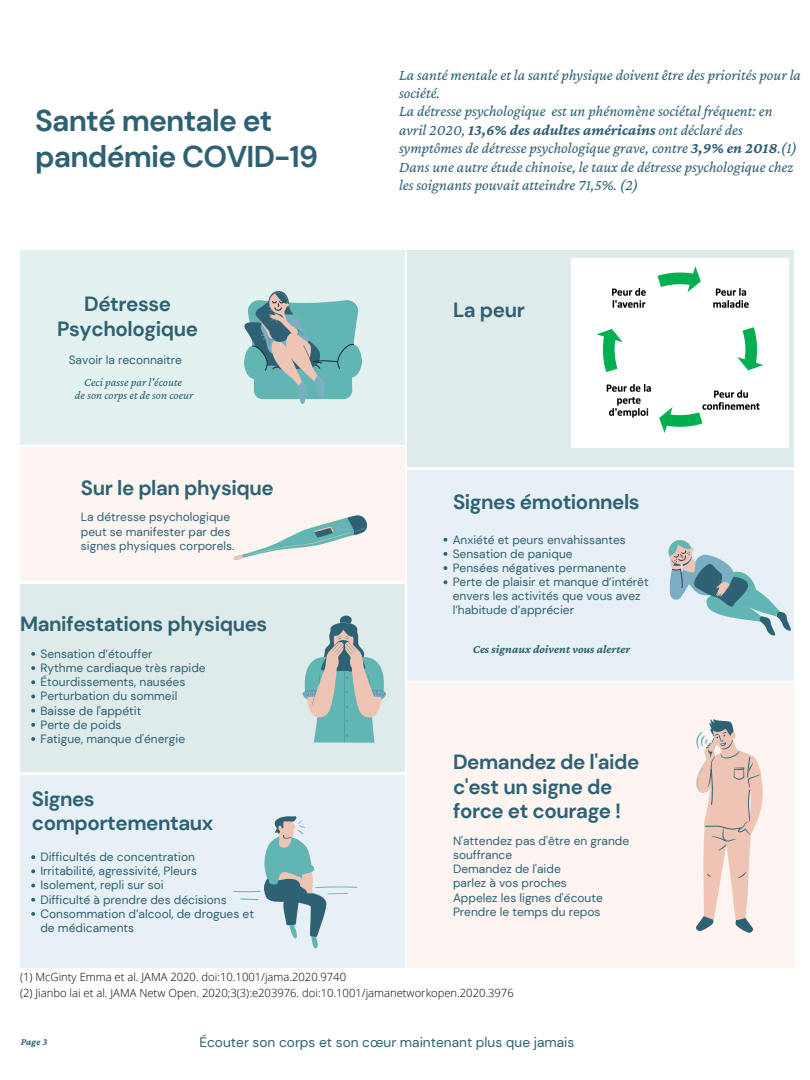
<style>
.page{position:relative;width:810px;height:1080px;background:#fff}
.page>*{position:absolute;margin:0;border:0;box-sizing:border-box;transform-origin:0 0}
.t1{font:700 30px/35.8px "DM Sans";letter-spacing:-.025em;color:#2e6173}
.t2{font:700 20.5px/24.5px "DM Sans";letter-spacing:-.02em;color:#2e6173}
.t3{font:italic 15.62px/18.4px "Crimson Pro";color:#2e6173}
.t4{font:13.69px "DM Sans";color:#2e6173}
.t5{font:12px/14.2px "DM Sans";color:#2e6173}
.t6{font:italic 12px/13.1px "Crimson Pro";color:#2e6173;text-align:center}
.t7{font:italic 700 12px "Crimson Pro";color:#2e6173}
.t8{font:300 11.25px/15.5px "Open Sans";color:#000}
.t9{font:italic 700 10px "Crimson Pro";color:#2e6173}
.s1{font-weight:700}
</style>
<div class="page">
<div style="left:20px;top:448px;width:385px;height:133px;background:#fcf4f1"></div>
<svg style="left:233px;top:515px;width:135px;height:45px"></svg>
<div style="left:408px;top:250px;width:386px;height:216px;background:#dfebea"></div>
<div style="left:408px;top:470px;width:386px;height:211px;background:#e7f0f4"></div>
<svg style="left:668px;top:540px;width:123px;height:96px"></svg>
<div style="left:20px;top:584px;width:385px;height:188px;background:#dfebea"></div>
<svg style="left:303px;top:615px;width:83px;height:128px"></svg>
<div style="left:408px;top:683px;width:386px;height:284px;background:#fcf4f1"></div>
<svg style="left:696px;top:719px;width:67px;height:214px"></svg>
<div style="left:20px;top:775px;width:385px;height:192px;background:#e7f0f4"></div>
<svg style="left:233px;top:816px;width:124px;height:132px"></svg>
<div style="left:20px;top:250px;width:385px;height:195px;background:#e3f2f1"></div>
<svg style="left:244px;top:291px;width:118px;height:113px"></svg>
<img style="left:571px;top:258px;width:217px;height:190px">
<svg style="left:444px;top:538px;width:3px;height:4px"></svg>
<svg style="left:444px;top:552px;width:3px;height:4px"></svg>
<svg style="left:444px;top:566px;width:3px;height:4px"></svg>
<svg style="left:444px;top:580px;width:3px;height:4px"></svg>
<svg style="left:31px;top:652px;width:4px;height:4px"></svg>
<svg style="left:31px;top:666px;width:4px;height:4px"></svg>
<svg style="left:31px;top:680px;width:4px;height:4px"></svg>
<svg style="left:31px;top:695px;width:4px;height:3px"></svg>
<svg style="left:31px;top:709px;width:4px;height:4px"></svg>
<svg style="left:31px;top:723px;width:4px;height:4px"></svg>
<svg style="left:31px;top:737px;width:4px;height:4px"></svg>
<svg style="left:31px;top:855px;width:4px;height:4px"></svg>
<svg style="left:31px;top:869px;width:4px;height:4px"></svg>
<svg style="left:31px;top:884px;width:4px;height:3px"></svg>
<svg style="left:31px;top:898px;width:4px;height:4px"></svg>
<svg style="left:31px;top:912px;width:4px;height:4px"></svg>
<h1 class="t1" style="left:35px;top:103px;width:285px">Santé mentale et pandémie COVID-19</h1>
<h2 class="t2" style="left:57px;top:292px;width:142px;text-align:center">Détresse<br>Psychologique</h2>
<p class="t5" style="left:69px;top:352px;width:115px">Savoir la reconnaitre</p>
<p class="t6" style="left:75px;top:375px;width:120px">Ceci passe par l'écoute<br>de son corps et de son coeur</p>
<h2 class="t2" style="left:81px;top:475px;width:194px">Sur le plan physique</h2>
<p class="t5" style="left:81px;top:510px;width:155px">La détresse psychologique peut se manifester par des signes physiques corporels.</p>
<h2 class="t2" style="left:20px;top:612px;width:249px">Manifestations physiques</h2>
<p class="t5" style="left:40px;top:647px;width:167px">Sensation d’étouffer<br>Rythme cardiaque très rapide<br>Étourdissements, nausées<br>Perturbation du sommeil<br>Baisse de l'appétit<br>Perte de poids<br>Fatigue, manque d'énergie</p>
<h2 class="t2" style="left:32px;top:787px;width:183px">Signes comportementaux</h2>
<p class="t5" style="left:40px;top:850px;width:215px">Difficultés de concentration<br>Irritabilité, agressivité, Pleurs<br>Isolement, repli sur soi<br>Difficulté à prendre des décisions<br>Consommation d’alcool, de drogues et de médicaments</p>
<p class="t3" style="left:399px;top:65px;width:403px">La santé mentale et la santé physique doivent être des priorités pour la société.<br>La détresse psychologique est un phénomène sociétal fréquent: en avril 2020, <span class="s1">13,6% des adultes américains</span> ont déclaré des symptômes de détresse psychologique grave, contre <span class="s1">3,9% en 2018</span>.(1)<br>Dans une autre étude chinoise, le taux de détresse psychologique chez les soignants pouvait atteindre 71,5%. (2)</p>
<h2 class="t2" style="left:453px;top:298px;width:73px">La peur</h2>
<h2 class="t2" style="left:453px;top:490px;width:188px">Signes émotionnels</h2>
<p class="t5" style="left:453px;top:532px;width:198px">Anxiété et peurs envahissantes<br>Sensation de panique<br>Pensées négatives permanente<br>Perte de plaisir et manque d’intérêt envers les activités que vous avez l’habitude d’apprécier</p>
<p class="t7" style="left:473px;top:643px;width:159px">Ces signaux doivent vous alerter</p>
<h2 class="t2" style="left:453px;top:750px;width:188px">Demandez de l'aide c'est un signe de force et courage !</h2>
<p class="t5" style="left:453px;top:834px;width:178px">N'attendez pas d'être en grande souffrance<br>Demandez de l'aide<br>parlez à vos proches<br>Appelez les lignes d'écoute<br>Prendre le temps du repos</p>
<p class="t8" style="left:20px;top:969px;width:495px">(1) McGinty Emma et al. JAMA 2020. doi:10.1001/jama.2020.9740<br>(2) Jianbo lai et al. JAMA Netw Open. 2020;3(3):e203976. doi:10.1001/jamanetworkopen.2020.3976</p>
<p class="t9" style="left:21px;top:1036px;width:28px">Page 3</p>
<p class="t4" style="left:199px;top:1033px;width:376px">Écouter son corps et son cœur maintenant plus que jamais</p>
</div>
